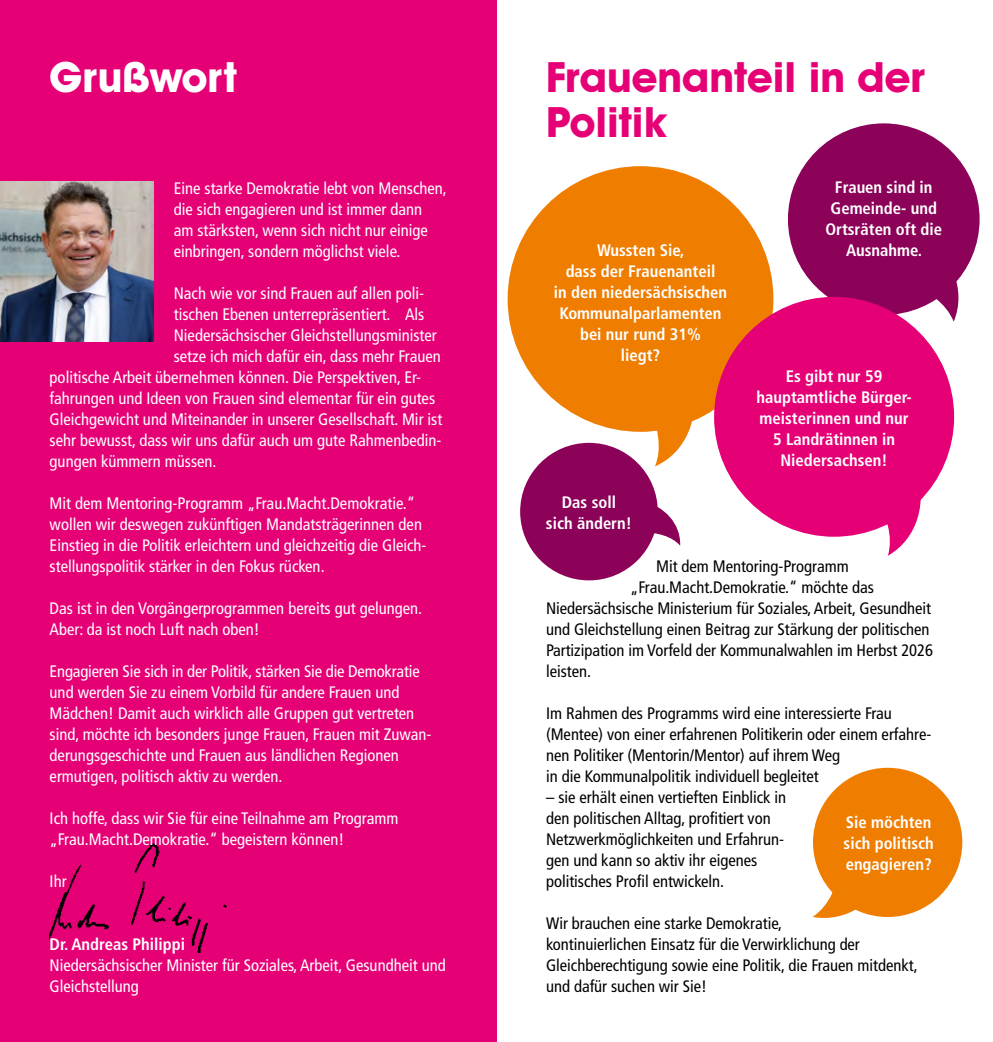
<style>
.page{position:relative;width:993px;height:1042px;background:#fff}
.page>*{position:absolute;margin:0;border:0;box-sizing:border-box;transform-origin:0 0}
.t1{font:700 42px/45.5px "Avant Garde IT Cby BT";color:#e60076}
.t2{font:700 42px "Avant Garde IT Cby BT";color:#fff}
.t3{font:condensed 16.62px/21px "Frutiger";color:#fff}
.t4{font:condensed 16.62px/21px "Frutiger";color:#000}
.t5{font:700 condensed 16.62px/21px "Frutiger";color:#fff;text-align:center}
</style>
<div class="page">
<div style="left:0;top:0;width:496px;height:1042px;background:#e60076"></div>
<img style="left:50px;top:843px;width:177px;height:110px">
<img style="left:0;top:181px;width:154px;height:160px">
<div style="left:507px;top:166px;width:266px;height:266px;background:#ef7d00;border-radius:50%"></div>
<div style="left:787px;top:123px;width:192px;height:192px;background:#8c0258;border-radius:50%"></div>
<div style="left:812px;top:768px;width:149px;height:149px;background:#ef7d00;border-radius:50%"></div>
<div style="left:520px;top:443px;width:137px;height:137px;background:#8c0258;border-radius:50%"></div>
<div style="left:713px;top:297px;width:240px;height:240px;background:#e60076;border-radius:50%"></div>
<svg style="left:899px;top:268px;width:67px;height:54px"></svg>
<svg style="left:645px;top:417px;width:55px;height:49px"></svg>
<svg style="left:648px;top:501px;width:32px;height:45px"></svg>
<svg style="left:871px;top:492px;width:56px;height:64px"></svg>
<svg style="left:812px;top:855px;width:72px;height:63px"></svg>
<h1 class="t2" style="left:50px;top:51px;width:189px">Grußwort</h1>
<p class="t3" style="left:174px;top:177px;width:274px">Eine starke Demokratie lebt von Menschen, die sich engagieren und ist immer dann<br>am stärksten, wenn sich nicht nur einige einbringen, sondern möglichst viele.</p>
<p class="t3" style="left:174px;top:282px;width:252px">Nach wie vor sind Frauen auf allen poli-</p>
<p class="t3" style="left:174px;top:303px;width:252px">tischen Ebenen unterrepräsentiert. Als</p>
<p class="t3" style="left:174px;top:324px;width:264px">Niedersächsischer Gleichstellungsminister</p>
<p class="t3" style="left:174px;top:345px;width:268px">setze ich mich dafür ein, dass mehr Frauen</p>
<p class="t3" style="left:50px;top:366px;width:373px">politische Arbeit übernehmen können. Die Perspektiven, Er-</p>
<p class="t3" style="left:50px;top:387px;width:387px">fahrungen und Ideen von Frauen sind elementar für ein gutes</p>
<p class="t3" style="left:50px;top:408px;width:394px">Gleichgewicht und Miteinander in unserer Gesellschaft. Mir ist</p>
<p class="t3" style="left:50px;top:429px;width:393px">sehr bewusst, dass wir uns dafür auch um gute Rahmenbedin-</p>
<p class="t3" style="left:50px;top:450px;width:168px">gungen kümmern müssen.</p>
<p class="t3" style="left:50px;top:492px;width:377px">Mit dem Mentoring-Programm „Frau.Macht.Demokratie.“ wollen wir deswegen zukünftigen Mandatsträgerinnen den Einstieg in die Politik erleichtern und gleichzeitig die Gleich&shy;stellungspolitik stärker in den Fokus rücken.</p>
<p class="t3" style="left:50px;top:597px;width:374px">Das ist in den Vorgängerprogrammen bereits gut gelungen.<br>Aber: da ist noch Luft nach oben!</p>
<p class="t3" style="left:50px;top:660px;width:382px">Engagieren Sie sich in der Politik, stärken Sie die Demokratie und werden Sie zu einem Vorbild für andere Frauen und Mädchen! Damit auch wirklich alle Gruppen gut vertreten sind, möchte ich besonders junge Frauen, Frauen mit Zuwan&shy;derungsgeschichte und Frauen aus ländlichen Regionen ermutigen, politisch aktiv zu werden.</p>
<p class="t3" style="left:50px;top:807px;width:350px">Ich hoffe, dass wir Sie für eine Teilnahme am Programm „Frau.Macht.Demokratie.“ begeistern können!</p>
<p class="t3" style="left:50px;top:870px;width:18px">Ihr</p>
<p class="t5" style="left:50px;top:933px;width:137px">Dr. Andreas Philippi</p>
<p class="t3" style="left:50px;top:954px;width:397px">Niedersächsischer Minister für Soziales, Arbeit, Gesundheit und<br>Gleichstellung</p>
<h1 class="t1" style="left:546px;top:54px;width:380px">Frauenanteil in der<br>Politik</h1>
<p class="t5" style="left:553px;top:240px;width:174px">Wussten Sie,<br>dass der Frauenanteil<br>in den niedersächsischen<br>Kommunalparlamenten bei nur rund 31%<br>liegt?</p>
<p class="t5" style="left:545px;top:492px;width:87px">Das soll<br>sich ändern!</p>
<p class="t5" style="left:825px;top:177px;width:118px">Frauen sind in<br>Gemeinde- und<br>Ortsräten oft die<br>Ausnahme.</p>
<p class="t5" style="left:756px;top:366px;width:157px">Es gibt nur 59 hauptamtliche Bürger&shy;meisterinnen und nur<br>5 Landrätinnen in<br>Niedersachsen!</p>
<p class="t4" style="left:656px;top:555px;width:194px">Mit dem Mentoring-Programm</p>
<p class="t4" style="left:630px;top:576px;width:245px">„Frau.Macht.Demokratie.“ möchte das</p>
<p class="t4" style="left:546px;top:597px;width:386px">Niedersächsische Ministerium für Soziales, Arbeit, Gesundheit</p>
<p class="t4" style="left:546px;top:618px;width:385px">und Gleichstellung einen Beitrag zur Stärkung der politischen</p>
<p class="t4" style="left:546px;top:639px;width:388px">Partizipation im Vorfeld der Kommunalwahlen im Herbst 2026</p>
<p class="t4" style="left:546px;top:660px;width:46px">leisten.</p>
<p class="t4" style="left:546px;top:702px;width:386px">Im Rahmen des Programms wird eine interessierte Frau (Mentee) von einer erfahrenen Politikerin oder einem erfahre&shy;nen Politiker (Mentorin/Mentor) auf ihrem Weg<br>in die Kommunalpolitik individuell begleitet</p>
<p class="t4" style="left:546px;top:786px;width:241px">– sie erhält einen vertieften Einblick in den politischen Alltag, profitiert von Netzwerkmöglichkeiten und Erfahrun&shy;gen und kann so aktiv ihr eigenes politisches Profil entwickeln.</p>
<p class="t4" style="left:546px;top:912px;width:373px">Wir brauchen eine starke Demokratie,<br>kontinuierlichen Einsatz für die Verwirklichung der Gleichberechtigung sowie eine Politik, die Frauen mitdenkt, und dafür suchen wir Sie!</p>
<p class="t5" style="left:843px;top:811px;width:92px;text-align:left">Sie möchten sich politisch engagieren?</p>
</div>
